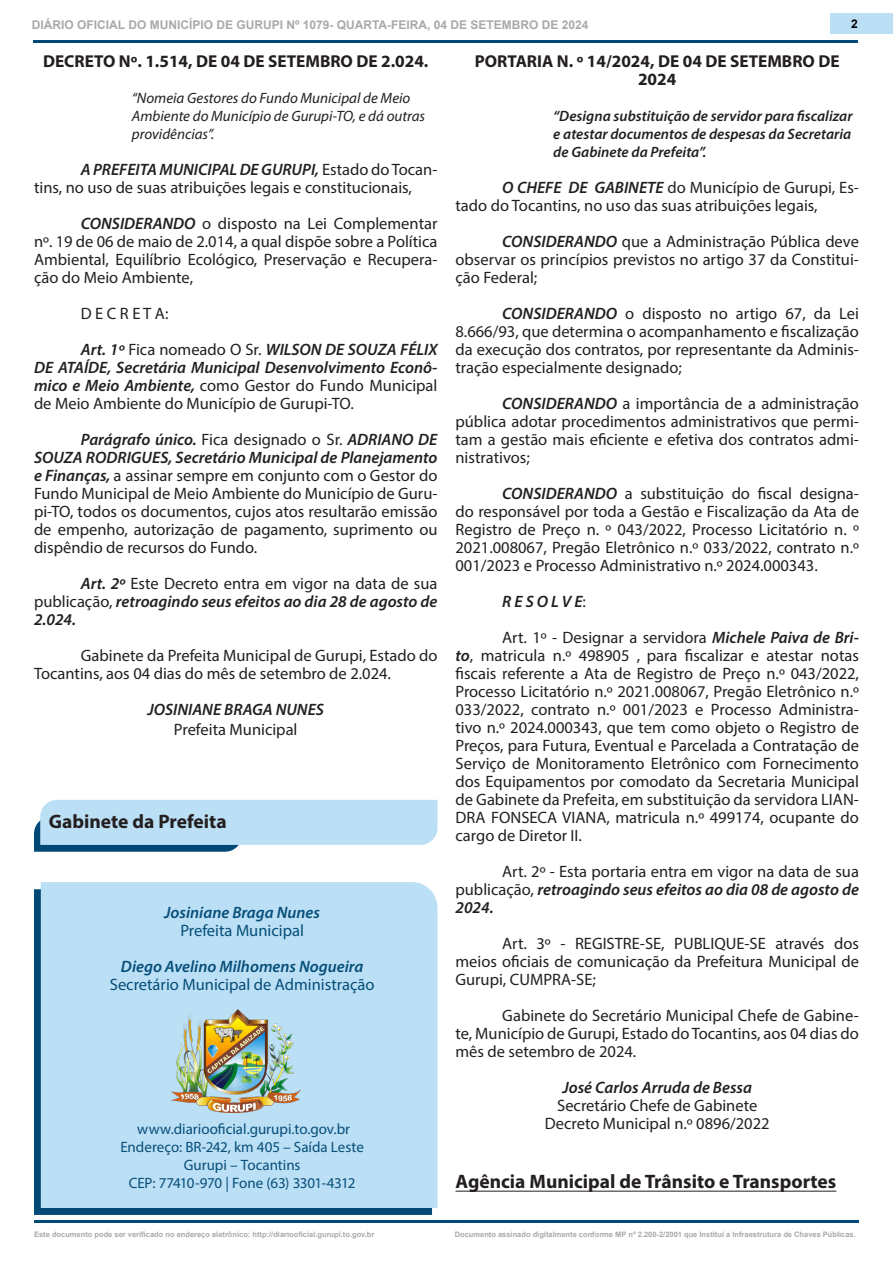
<style>
.page{position:relative;width:893px;height:1263px;background:#fff}
.page>*{position:absolute;margin:0;border:0;box-sizing:border-box;transform-origin:0 0}
.subtitu{font:700 19.5px "Myriad Pro";color:#231f20}
.titul{font:700 19.5px "Myriad Pro";color:#231f20}
.proto{font:700 17.25px/18px "Myriad Pro";color:#231f20;text-align:center}
.TEXTO{font:16.5px/18px "Myriad Pro";color:#231f20;text-align:justify}
.TEXTO-2{font:italic 600 16.5px/18px "Myriad Pro";color:#231f20;text-align:justify}
.TEXTO_CENTRO{font:16.5px "Myriad Pro";color:#231f20}
.conteudosuma{font:16.5px "Myriad Pro";color:#054e79}
.conteudosuma-2{font:italic 600 16.5px "Myriad Pro";color:#054e79}
.TEXTO_CENTRO-2{font:italic 600 16.5px "Myriad Pro";color:#231f20}
.EMENTA{font:italic 600 15px/18px "Myriad Pro";color:#231f20;text-align:justify}
.EMENTA-2{font:italic 15px/18px "Myriad Pro";color:#231f20}
.conteudosuma-3{font:15px "Myriad Pro";color:#074e7a}
.conteudosuma-4{font:15px "Myriad Pro";letter-spacing:-.025em;color:#074e7a}
.t1{font:700 12px "Arial";color:#a8a9ad}
.t2{font:700 12px "Arial";color:#000001}
.t3{font:700 7.5px "Arial";color:#a8a9ad}
.s1{font-weight:600;font-style:italic}
.s2{font-weight:400;font-style:normal}
</style>
<div class="page">
<hr style="left:34px;top:1220px;width:825px;height:3px;background:#004876">
<div style="left:831px;top:13px;width:62px;height:21px;background:#bbdff4"></div>
<hr style="left:33px;top:40px;width:825px;height:3px;background:#004876">
<svg style="left:34px;top:889px;width:398px;height:326px;fill:#004876"></svg>
<div style="left:41px;top:882px;width:396px;height:326px;background:#bbdff4"></div>
<img style="left:171px;top:1010px;width:129px;height:102px">
<hr style="left:455px;top:1191px;width:381px;height:1px;background:#231f20">
<svg style="left:34px;top:800px;width:403px;height:52px"></svg>
<p class="t1" style="left:32px;top:16px;width:558px">DIÁRIO OFICIAL DO MUNICÍPIO DE GURUPI Nº 1079- QUARTA-FEIRA, 04 DE SETEMBRO DE 2024</p>
<p class="t2" style="left:851px;top:15px;width:8px">2</p>
<p class="proto" style="left:43px;top:52px;width:387px">DECRETO Nº. 1.514, DE 04 DE SETEMBRO DE 2.024.</p>
<p class="EMENTA-2" style="left:132px;top:89px;width:295px">“Nomeia Gestores do Fundo Municipal de Meio<br>Ambiente do Município de Gurupi-TO, e dá outras providências”.</p>
<p class="TEXTO" style="left:34px;top:160px;width:405px;text-indent:47px"><span class="s1">A PREFEITA MUNICIPAL DE GURUPI,</span> Estado do Tocan&shy;tins, no uso de suas atribuições legais e constitucionais,</p>
<p class="TEXTO" style="left:34px;top:214px;width:405px;text-indent:47px"><span class="s1">CONSIDERANDO</span> o disposto na Lei Complementar nº. 19 de 06 de maio de 2.014, a qual dispõe sobre a Política Ambiental, Equilíbrio Ecológico, Preservação e Recupera&shy;ção do Meio Ambiente,</p>
<p class="TEXTO" style="left:81px;top:304px;width:89px">D E C R E T A:</p>
<p class="TEXTO-2" style="left:34px;top:340px;width:405px;text-indent:47px">Art. 1º <span class="s2">Fica nomeado O Sr.</span> WILSON DE SOUZA FÉLIX DE ATAÍDE, Secretária Municipal Desenvolvimento Econô&shy;mico e Meio Ambiente, <span class="s2">como Gestor do Fundo Municipal de Meio Ambiente do Município de Gurupi-TO.</span></p>
<p class="TEXTO" style="left:34px;top:430px;width:405px;text-indent:47px"><span class="s1">Parágrafo único.</span> Fica designado o Sr. <span class="s1">ADRIANO DE SOUZA RODRIGUES, Secretário Municipal de Planejamento e Finanças,</span> a assinar sempre em conjunto com o Gestor do Fundo Municipal de Meio Ambiente do Município de Guru&shy;pi-TO, todos os documentos, cujos atos resultarão emissão de empenho, autorização de pagamento, suprimento ou dispêndio de recursos do Fundo.</p>
<p class="TEXTO-2" style="left:34px;top:574px;width:405px;text-indent:47px">Art. 2º <span class="s2">Este Decreto entra em vigor na data de sua publicação,</span> retroagindo seus efeitos ao dia 28 de agosto de 2.024.</p>
<p class="TEXTO" style="left:34px;top:646px;width:405px;text-indent:47px">Gabinete da Prefeita Municipal de Gurupi, Estado do<br>Tocantins, aos 04 dias do mês de setembro de 2.024.</p>
<p class="TEXTO_CENTRO-2" style="left:148px;top:699px;width:178px">JOSINIANE BRAGA NUNES</p>
<p class="TEXTO_CENTRO" style="left:174px;top:719px;width:125px">Prefeita Municipal</p>
<p class="titul" style="left:49px;top:809px;width:179px">Gabinete da Prefeita</p>
<p class="conteudosuma-2" style="left:164px;top:902px;width:157px">Josiniane Braga Nunes</p>
<p class="conteudosuma" style="left:180px;top:920px;width:125px">Prefeita Municipal</p>
<p class="conteudosuma-2" style="left:121px;top:956px;width:244px">Diego Avelino Milhomens Nogueira</p>
<p class="conteudosuma" style="left:110px;top:974px;width:266px">Secretário Municipal de Administração</p>
<p class="conteudosuma-3" style="left:137px;top:1120px;width:215px">www.diariooficial.gurupi.to.gov.br</p>
<p class="conteudosuma-3" style="left:120px;top:1138px;width:245px">Endereço: BR-242, km 405 – Saída Leste</p>
<p class="conteudosuma-3" style="left:184px;top:1156px;width:118px">Gurupi – Tocantins</p>
<p class="conteudosuma-4" style="left:129px;top:1174px;width:228px">CEP: 77410-970 | Fone (63) 3301-4312</p>
<p class="proto" style="left:475px;top:52px;width:366px">PORTARIA N. º 14/2024, DE 04 DE SETEMBRO DE<br>2024</p>
<p class="EMENTA" style="left:553px;top:107px;width:301px">“Designa substituição de servidor para fiscalizar e atestar documentos de despesas da Secretaria de Gabinete da Prefeita”.</p>
<p class="TEXTO" style="left:455px;top:178px;width:405px;text-indent:47px"><span class="s1">O CHEFE DE GABINETE</span> do Município de Gurupi, Es&shy;tado do Tocantins, no uso das suas atribuições legais,</p>
<p class="TEXTO" style="left:455px;top:232px;width:405px;text-indent:47px"><span class="s1">CONSIDERANDO</span> que a Administração Pública deve observar os princípios previstos no artigo 37 da Constitui&shy;ção Federal;</p>
<p class="TEXTO" style="left:455px;top:304px;width:405px;text-indent:47px"><span class="s1">CONSIDERANDO</span> o disposto no artigo 67, da Lei 8.666/93, que determina o acompanhamento e fiscalização da execução dos contratos, por representante da Adminis&shy;tração especialmente designado;</p>
<p class="TEXTO" style="left:455px;top:394px;width:405px;text-indent:47px"><span class="s1">CONSIDERANDO</span> a importância de a administração pública adotar procedimentos administrativos que permi&shy;tam a gestão mais eficiente e efetiva dos contratos admi&shy;nistrativos;</p>
<p class="TEXTO" style="left:455px;top:484px;width:405px;text-indent:47px"><span class="s1">CONSIDERANDO</span> a substituição do fiscal designa&shy;do responsável por toda a Gestão e Fiscalização da Ata de Registro de Preço n. º 043/2022, Processo Licitatório n. º 2021.008067, Pregão Eletrônico n.º 033/2022, contrato n.º 001/2023 e Processo Administrativo n.º 2024.000343.</p>
<p class="TEXTO-2" style="left:502px;top:592px;width:85px">R E S O L V E<span class="s2">:</span></p>
<p class="TEXTO" style="left:455px;top:628px;width:405px;text-indent:47px">Art. 1º - Designar a servidora <span class="s1">Michele Paiva de Bri&shy;to</span>, matricula n.º 498905 , para fiscalizar e atestar notas fiscais referente a Ata de Registro de Preço n.º 043/2022, Processo Licitatório n.º 2021.008067, Pregão Eletrônico n.º 033/2022, contrato n.º 001/2023 e Processo Administra&shy;tivo n.º 2024.000343, que tem como objeto o Registro de Preços, para Futura, Eventual e Parcelada a Contratação de Serviço de Monitoramento Eletrônico com Fornecimento dos Equipamentos por comodato da Secretaria Municipal de Gabinete da Prefeita, em substituição da servidora LIAN-DRA FONSECA VIANA, matricula n.º 499174, ocupante do cargo de Diretor II.</p>
<p class="TEXTO" style="left:455px;top:862px;width:405px;text-indent:47px">Art. 2º - Esta portaria entra em vigor na data de sua publicação, <span class="s1">retroagindo seus efeitos ao dia 08 de agosto de 2024.</span></p>
<p class="TEXTO" style="left:455px;top:934px;width:405px;text-indent:47px">Art. 3º - REGISTRE-SE, PUBLIQUE-SE através dos meios oficiais de comunicação da Prefeitura Municipal de Gurupi, CUMPRA-SE;</p>
<p class="TEXTO" style="left:455px;top:1006px;width:405px;text-indent:47px">Gabinete do Secretário Municipal Chefe de Gabine&shy;te, Município de Gurupi, Estado do Tocantins, aos 04 dias do mês de setembro de 2024.</p>
<p class="TEXTO_CENTRO-2" style="left:562px;top:1077px;width:191px">José Carlos Arruda de Bessa</p>
<p class="TEXTO_CENTRO" style="left:557px;top:1095px;width:202px">Secretário Chefe de Gabinete</p>
<p class="TEXTO_CENTRO" style="left:545px;top:1113px;width:226px">Decreto Municipal n.º 0896/2022</p>
<p class="subtitu" style="left:455px;top:1169px;width:382px">Agência Municipal de Trânsito e Transportes</p>
<p class="t3" style="left:34px;top:1228px;width:342px">Este documento pode ser verificado no endereço eletrônico: http://diariooficial.gurupi.to.gov.br</p>
<p class="t3" style="left:455px;top:1228px;width:403px">Documento assinado digitalmente conforme MP nº 2.200-2/2001 que Institui a Infraestrutura de Chaves Públicas.</p>
</div>
